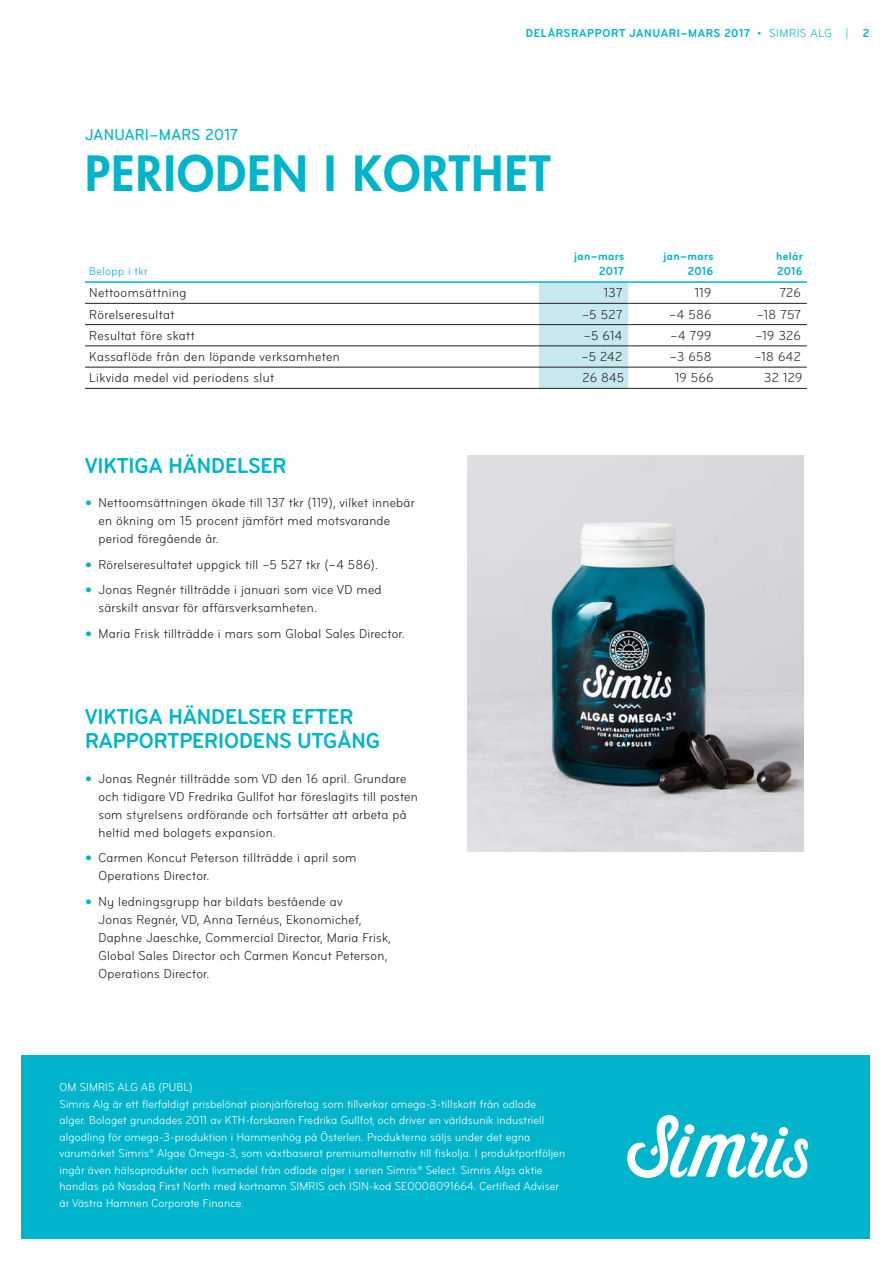
<style>
.page{position:relative;width:893px;height:1263px;background:#fff}
.page>*{position:absolute;margin:0;border:0;box-sizing:border-box;transform-origin:0 0}
.Stor_mellanrubrik_Fu{font:800 47.25px "Futura Std";letter-spacing:.03em;color:#00b5cb}
.Mellanrubrik_18_21_v{font:700 condensed 22.5px/24px "Bryant";color:#00b5cb}
.ovan_rubrik_Futura_v{font:500 condensed 16.5px "Bryant";letter-spacing:.02em;color:#00b5cb}
.Tabellformat{font:condensed 13.5px/18px "Bryant";letter-spacing:.02em;color:#231f20}
.Tabellformat_siffror{font:condensed 13.5px "Bryant";letter-spacing:.02em;color:#231f20}
.brödtext_9_5_13{font:condensed 12px/16.5px "Bryant";letter-spacing:.01em;color:#fff}
.Tabellformat-2{font:700 condensed 12px "Bryant";letter-spacing:.055em;color:#00b5cb}
.Tabellformat-3{font:700 condensed 12px "Bryant";letter-spacing:.03em;color:#00b5cb}
.Tabellformat-4{font:condensed 12px "Bryant";letter-spacing:.03em;color:#00b5cb}
.s1{font-weight:400}
.s2{font-weight:700;font-size:19.5px;color:#00b5cb}
</style>
<div class="page">
<div style="left:21px;top:1055px;width:849px;height:183px;background:#00b5cb"></div>
<svg style="left:627px;top:1115px;width:181px;height:63px"></svg>
<div style="left:539px;top:283px;width:89px;height:105px;background:#c6e8ef"></div>
<hr style="left:85px;top:324px;width:454px;height:1px;background:#231f20">
<hr style="left:539px;top:324px;width:89px;height:1px;background:#231f20">
<hr style="left:628px;top:324px;width:90px;height:1px;background:#231f20">
<hr style="left:718px;top:324px;width:89px;height:1px;background:#231f20">
<hr style="left:85px;top:346px;width:454px;height:1px;background:#231f20">
<hr style="left:539px;top:346px;width:89px;height:1px;background:#231f20">
<hr style="left:628px;top:346px;width:90px;height:1px;background:#231f20">
<hr style="left:718px;top:346px;width:89px;height:1px;background:#231f20">
<hr style="left:85px;top:367px;width:454px;height:1px;background:#231f20">
<hr style="left:539px;top:367px;width:89px;height:1px;background:#231f20">
<hr style="left:628px;top:367px;width:90px;height:1px;background:#231f20">
<hr style="left:718px;top:367px;width:89px;height:1px;background:#231f20">
<hr style="left:85px;top:388px;width:454px;height:1px;background:#231f20">
<hr style="left:539px;top:388px;width:89px;height:1px;background:#231f20">
<hr style="left:628px;top:388px;width:90px;height:1px;background:#231f20">
<hr style="left:718px;top:388px;width:89px;height:1px;background:#231f20">
<hr style="left:85px;top:303px;width:454px;height:1px;background:#231f20">
<hr style="left:539px;top:303px;width:89px;height:1px;background:#231f20">
<hr style="left:628px;top:303px;width:90px;height:1px;background:#231f20">
<hr style="left:718px;top:303px;width:89px;height:1px;background:#231f20">
<hr style="left:85px;top:281px;width:454px;height:2px;background:#00b5cb">
<hr style="left:539px;top:281px;width:89px;height:2px;background:#00b5cb">
<hr style="left:628px;top:281px;width:90px;height:2px;background:#00b5cb">
<hr style="left:718px;top:281px;width:89px;height:2px;background:#00b5cb">
<img style="left:468px;top:456px;width:336px;height:395px">
<p class="Tabellformat-2" style="left:526px;top:25px;width:345px">DELÅRSRAPPORT JANUARI–MARS 2017 <span class="s1">• SIMRIS ALG |</span> 2</p>
<p class="ovan_rubrik_Futura_v" style="left:85px;top:124px;width:155px">JANUARI–MARS 2017</p>
<p class="Stor_mellanrubrik_Fu" style="left:85px;top:144px;width:467px">PERIODEN I KORTHET</p>
<p class="Tabellformat-4" style="left:89px;top:264px;width:60px">Belopp i tkr</p>
<p class="Tabellformat-3" style="left:574px;top:249px;width:51px">jan–mars</p>
<p class="Tabellformat-3" style="left:599px;top:264px;width:26px">2017</p>
<p class="Tabellformat-3" style="left:663px;top:249px;width:51px">jan–mars</p>
<p class="Tabellformat-3" style="left:688px;top:264px;width:27px">2016</p>
<p class="Tabellformat-3" style="left:776px;top:249px;width:28px">helår</p>
<p class="Tabellformat-3" style="left:777px;top:264px;width:27px">2016</p>
<p class="Tabellformat" style="left:89px;top:284px;width:99px">Nettoomsättning</p>
<p class="Tabellformat" style="left:604px;top:284px;width:20px">137</p>
<p class="Tabellformat" style="left:695px;top:284px;width:18px">119</p>
<p class="Tabellformat" style="left:780px;top:284px;width:23px">726</p>
<p class="Tabellformat" style="left:89px;top:305px;width:87px">Rörelseresultat</p>
<p class="Tabellformat" style="left:582px;top:305px;width:42px">–5 527</p>
<p class="Tabellformat" style="left:669px;top:305px;width:44px">–4 586</p>
<p class="Tabellformat" style="left:757px;top:305px;width:45px">–18 757</p>
<p class="Tabellformat" style="left:89px;top:327px;width:107px">Resultat före skatt</p>
<p class="Tabellformat" style="left:584px;top:327px;width:40px">–5 614</p>
<p class="Tabellformat" style="left:671px;top:327px;width:42px">–4 799</p>
<p class="Tabellformat" style="left:755px;top:327px;width:47px">–19 326</p>
<p class="Tabellformat" style="left:89px;top:348px;width:252px">Kassaflöde från den löpande verksamheten</p>
<p class="Tabellformat" style="left:581px;top:348px;width:42px">–5 242</p>
<p class="Tabellformat" style="left:670px;top:348px;width:43px">–3 658</p>
<p class="Tabellformat" style="left:754px;top:348px;width:48px">–18 642</p>
<p class="Tabellformat" style="left:89px;top:369px;width:186px">Likvida medel vid periodens slut</p>
<p class="Tabellformat_siffror" style="left:583px;top:370px;width:43px">26 845</p>
<p class="Tabellformat_siffror" style="left:675px;top:370px;width:40px">19 566</p>
<p class="Tabellformat" style="left:764px;top:369px;width:40px">32 129</p>
<p class="Mellanrubrik_18_21_v" style="left:85px;top:453px;width:203px">VIKTIGA HÄNDELSER</p>
<p class="Tabellformat" style="left:99px;top:494px;width:318px;text-indent:-14px"><span class="s2">•</span> Nettoomsättningen ökade till 137 tkr (119), vilket innebär en ökning om 15 procent jämfört med motsvarande period föregående år.</p>
<p class="Tabellformat" style="left:85px;top:555px;width:295px"><span class="s2">•</span> Rörelseresultatet uppgick till –5 527 tkr (–4 586).</p>
<p class="Tabellformat" style="left:99px;top:581px;width:285px;text-indent:-14px"><span class="s2">•</span> Jonas Regnér tillträdde i januari som vice VD med särskilt ansvar för affärsverksamheten.</p>
<p class="Tabellformat" style="left:85px;top:624px;width:321px"><span class="s2">•</span> Maria Frisk tillträdde i mars som Global Sales Director.</p>
<p class="Mellanrubrik_18_21_v" style="left:85px;top:705px;width:296px">VIKTIGA HÄNDELSER EFTER<br>RAPPORTPERIODENS UTGÅNG</p>
<p class="Tabellformat" style="left:99px;top:769px;width:321px;text-indent:-14px"><span class="s2">•</span> Jonas Regnér tillträdde som VD den 16 april. Grundare och tidigare VD Fredrika Gullfot har föreslagits till posten som styrelsens ordförande och fortsätter att arbeta på heltid med bolagets expansion.</p>
<p class="Tabellformat" style="left:99px;top:849px;width:259px;text-indent:-14px"><span class="s2">•</span> Carmen Koncut Peterson tillträdde i april som<br>Operations Director.</p>
<p class="Tabellformat" style="left:99px;top:892px;width:294px;text-indent:-14px"><span class="s2">•</span> Ny ledningsgrupp har bildats bestående av<br>Jonas Regnér, VD, Anna Ternéus, Ekonomichef, Daphne Jaeschke, Commercial Director, Maria Frisk, Global Sales Director och Carmen Koncut Peterson, Operations Director.</p>
<p class="brödtext_9_5_13" style="left:60px;top:1079px;width:135px">OM SIMRIS ALG AB (PUBL)</p>
<p class="brödtext_9_5_13" style="left:60px;top:1096px;width:478px">Simris Alg är ett flerfaldigt prisbelönat pionjärföretag som tillverkar omega-3-tillskott från odlade</p>
<p class="brödtext_9_5_13" style="left:60px;top:1112px;width:486px">alger. Bolaget grundades 2011 av KTH-forskaren Fredrika Gullfot, och driver en världsunik industriell</p>
<p class="brödtext_9_5_13" style="left:60px;top:1129px;width:472px">algodling för omega-3-produktion i Hammenhög på Österlen. Produkterna säljs under det egna</p>
<p class="brödtext_9_5_13" style="left:60px;top:1145px;width:507px">varumärket Simris® Algae Omega-3, som växtbaserat premiumalternativ till fiskolja. I produktportföljen ingår även hälsoprodukter och livsmedel från odlade alger i serien Simris® Select. Simris Algs aktie</p>
<p class="brödtext_9_5_13" style="left:60px;top:1178px;width:501px">handlas på Nasdaq First North med kortnamn SIMRIS och ISIN-kod SE0008091664. Certified Adviser</p>
<p class="brödtext_9_5_13" style="left:60px;top:1195px;width:186px">är Västra Hamnen Corporate Finance.</p>
</div>
